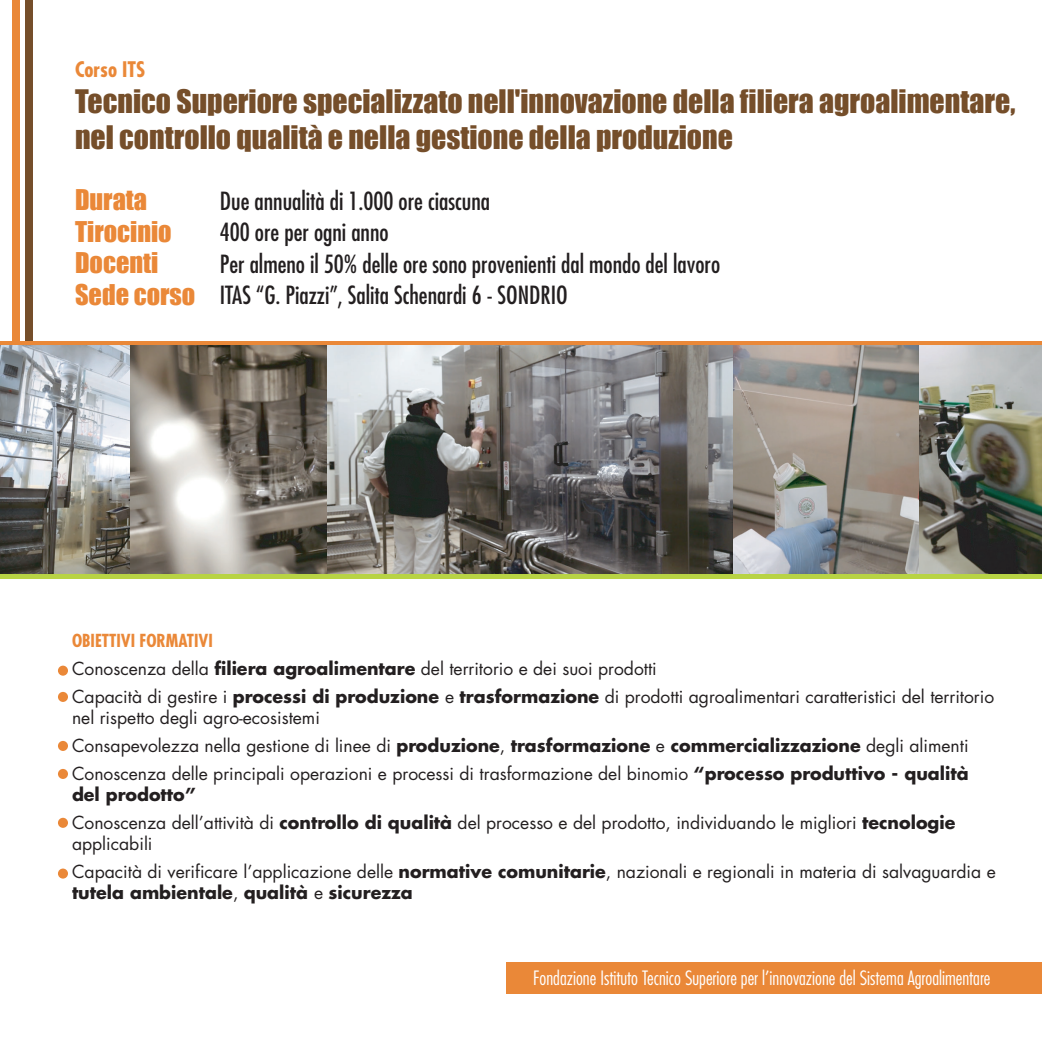
<style>
.page{position:relative;width:1042px;height:1042px;background:#fff}
.page>*{position:absolute;margin:0;border:0;box-sizing:border-box;transform-origin:0 0}
.t1{font:29.75px/35.7px "Impact";color:#754e2a}
.t2{font:26.25px/31.5px "Impact";color:#ea8838}
.t3{font:condensed 24.32px/31.5px "Futura";color:#231f20}
.t4{font:700 condensed 20.82px "Futura";color:#ea8838}
.t5{font:300 condensed 19.25px "Futura";color:#fff}
.t6{font:17.5px/28px "Futura";color:#231f20}
.t7{font:700 17.5px "Futura";color:#231f20}
.s1{font-weight:700;font-stretch:condensed;color:#ea8838}
.s2{font-weight:700}
.s3{font-weight:400}
</style>
<div class="page">
<div style="left:25px;top:0;width:7px;height:538px;background:#754e2a"></div>
<div style="left:13px;top:0;width:7px;height:538px;background:#ea8838"></div>
<div style="left:0;top:571px;width:1042px;height:7px;background:#b8d344"></div>
<svg style="left:0;top:342px;width:1042px;height:4px;fill:#ea8838"></svg>
<img style="left:0;top:346px;width:131px;height:228px">
<img style="left:131px;top:346px;width:197px;height:228px">
<div style="left:507px;top:962px;width:535px;height:31px;background:#ea8838"></div>
<img style="left:918px;top:346px;width:124px;height:228px">
<img style="left:732px;top:346px;width:186px;height:228px">
<img style="left:328px;top:346px;width:404px;height:228px">
<div style="left:58px;top:665px;width:10px;height:11px;background:#ea8838;border-radius:50%"></div>
<div style="left:58px;top:692px;width:10px;height:10px;background:#ea8838;border-radius:50%"></div>
<div style="left:58px;top:741px;width:10px;height:10px;background:#ea8838;border-radius:50%"></div>
<div style="left:58px;top:769px;width:10px;height:10px;background:#ea8838;border-radius:50%"></div>
<div style="left:58px;top:818px;width:10px;height:10px;background:#ea8838;border-radius:50%"></div>
<div style="left:58px;top:868px;width:10px;height:10px;background:#ea8838;border-radius:50%"></div>
<p class="t4" style="left:75px;top:57px;width:72px">Corso ITS</p>
<h1 class="t1" style="left:75px;top:83px;width:942px">Tecnico Superiore specializzato nell'innovazione della filiera agroalimentare, nel controllo qualità e nella gestione della produzione</h1>
<h3 class="t3" style="left:220px;top:185px;width:502px">Due annualità di 1.000 ore ciascuna<br>400 ore per ogni anno<br>Per almeno il 50% delle ore sono provenienti dal mondo del lavoro ITAS “G. Piazzi”, Salita Schenardi 6 - SONDRIO</h3>
<h2 class="t2" style="left:75px;top:184px;width:122px">Durata<br>Tirocinio<br>Docenti<br>Sede corso</h2>
<p class="t6" style="left:72px;top:627px;width:924px"><span class="s1">OBIETTIVI FORMATIVI<br></span>Conoscenza della <span class="s2">filiera agroalimentare</span> del territorio e dei suoi prodotti<br>Capacità di gestire i <span class="s2">processi di produzione</span> e <span class="s2">trasformazione</span> di prodotti agroalimentari caratteristici del territorio</p>
<p class="t6" style="left:72px;top:704px;width:898px">nel rispetto degli agro-ecosistemi<br>Consapevolezza nella gestione di linee di <span class="s2">produzione</span>, <span class="s2">trasformazione</span> e <span class="s2">commercializzazione</span> degli alimenti<br>Conoscenza delle principali operazioni e processi di trasformazione del binomio <span class="s2">“processo produttivo - qualità</span></p>
<p class="t6" style="left:72px;top:781px;width:885px"><span class="s2">del prodotto”<br></span>Conoscenza dell’attività di <span class="s2">controllo di qualità</span> del processo e del prodotto, individuando le migliori <span class="s2">tecnologie</span></p>
<p class="t6" style="left:72px;top:830px;width:925px">applicabili<br>Capacità di verificare l’applicazione delle <span class="s2">normative comunitarie</span>, nazionali e regionali in materia di salvaguardia e</p>
<p class="t7" style="left:72px;top:881px;width:342px">tutela ambientale<span class="s3">,</span> qualità <span class="s3">e</span> sicurezza</p>
<p class="t5" style="left:533px;top:967px;width:459px">Fondazione Istituto Tecnico Superiore per l’innovazione del Sistema Agroalimentare</p>
</div>
